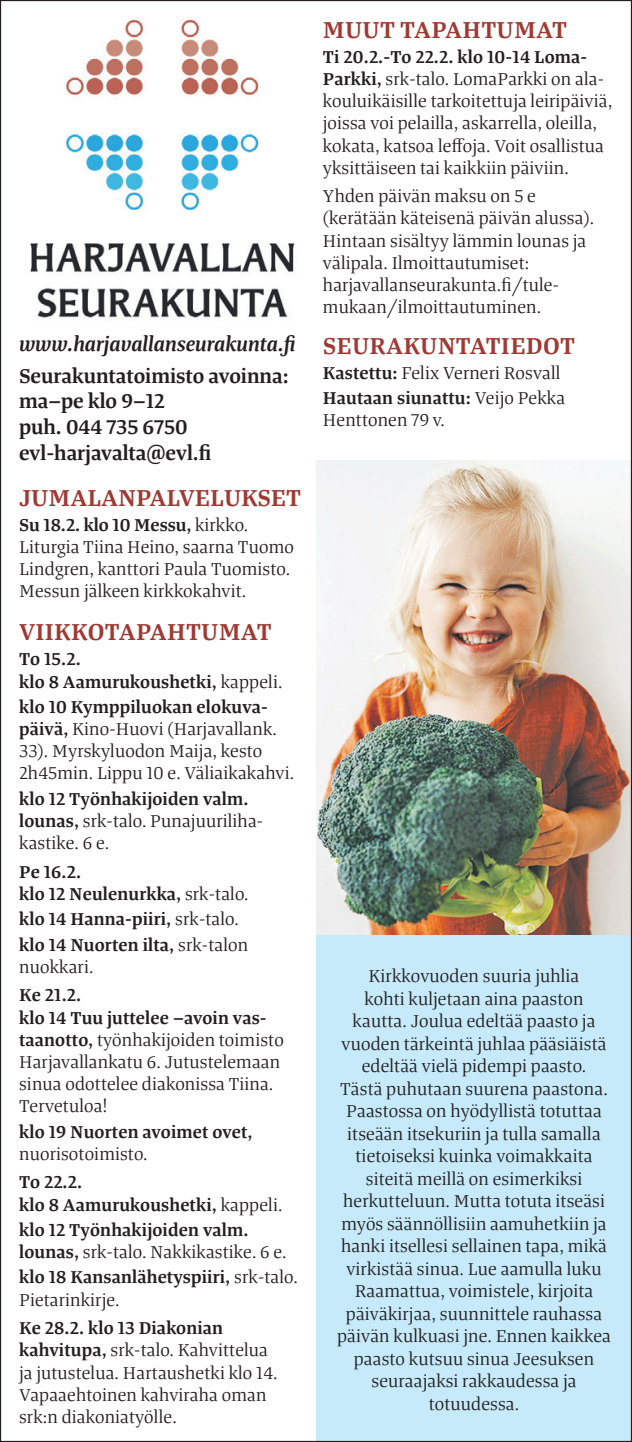
<style>
.page{position:relative;width:632px;height:1442px;background:#fff}
.page>*{position:absolute;margin:0;border:0;box-sizing:border-box;transform-origin:0 0}
.t1{font:500 24.75px "Tanger Serif";letter-spacing:.01em;color:#9f3933}
.t2{font:500 21.38px/25.7px "Tanger Serif";color:#231f20}
.t3{font:italic 500 21.38px "Tanger Serif";color:#231f20}
.t4{font:500 18.45px/22.5px "Tanger Serif";letter-spacing:.01em;color:#231f20}
.t5{font:500 18.45px/22.3px "Tanger Serif";letter-spacing:.01em;color:#231f20}
.s1{font-style:inherit}
</style>
<div class="page">
<img style="left:316px;top:461px;width:313px;height:474px">
<div style="left:316px;top:935px;width:315px;height:506px;background:#c6eafa"></div>
<img style="left:30px;top:19px;width:265px;height:299px">
<p class="t3" style="left:19px;top:327px;width:281px">www.harjavallanseurakunta.fi</p>
<p class="t2" style="left:19px;top:361px;width:271px">Seurakuntatoimisto avoinna: ma–pe klo 9–12<br>puh. 044 735 6750 evl-harjavalta@evl.fi</p>
<h1 class="t1" style="left:19px;top:478px;width:283px">JUMALANPALVELUKSET</h1>
<p class="t4" style="left:19px;top:512px;width:276px"><span class="s1">Su 18.2. klo 10 Messu,</span> kirkko.<br>Liturgia Tiina Heino, saarna Tuomo Lindgren, kanttori Paula Tuomisto.<br>Messun jälkeen kirkkokahvit.</p>
<h1 class="t1" style="left:19px;top:613px;width:254px">VIIKKOTAPAHTUMAT</h1>
<p class="t5" style="left:19px;top:646px;width:265px">To 15.2.<br>klo 8 Aamurukoushetki, <span class="s1">kappeli.</span></p>
<p class="t4" style="left:19px;top:694px;width:276px"><span class="s1">klo 10 Kymppiluokan elokuva&shy;päivä,</span> Kino-Huovi (Harjavallank.<br>33). Myrskyluodon Maija, kesto 2h45min. Lippu 10 e. Väliaikakahvi.</p>
<p class="t4" style="left:19px;top:786px;width:245px"><span class="s1">klo 12 Työnhakijoiden valm. lounas,</span> srk-talo. Punajuuriliha&shy;kastike. 6 e.</p>
<p class="t5" style="left:19px;top:859px;width:231px">Pe 16.2.<br>klo 12 Neulenurkka, <span class="s1">srk-talo.</span></p>
<p class="t5" style="left:19px;top:905px;width:230px;line-height:25.4px">klo 14 Hanna-piiri, <span class="s1">srk-talo. </span>klo 14 Nuorten ilta, <span class="s1">srk-talon</span></p>
<p class="t4" style="left:19px;top:954px;width:76px">nuokkari.</p>
<p class="t4" style="left:19px;top:983px;width:266px"><span class="s1">Ke 21.2.<br>klo 14 Tuu juttelee –avoin vas&shy;taanotto,</span> työnhakijoiden toimisto<br>Harjavallankatu 6. Jutustelemaan sinua odottelee diakonissa Tiina.<br>Tervetuloa!</p>
<p class="t5" style="left:19px;top:1119px;width:235px">klo 19 Nuorten avoimet ovet,</p>
<p class="t4" style="left:19px;top:1141px;width:130px">nuorisotoimisto.</p>
<p class="t5" style="left:19px;top:1169px;width:265px">To 22.2.<br>klo 8 Aamurukoushetki, <span class="s1">kappeli.</span></p>
<p class="t5" style="left:19px;top:1217px;width:269px">klo 12 Työnhakijoiden valm. lounas, <span class="s1">srk-talo. Nakkikastike. 6 e.</span></p>
<p class="t5" style="left:19px;top:1264px;width:280px">klo 18 Kansanlähetyspiiri, <span class="s1">srk-talo.<br>Pietarinkirje.</span></p>
<p class="t4" style="left:19px;top:1315px;width:260px"><span class="s1">Ke 28.2. klo 13 Diakonian kahvitupa,</span> srk-talo. Kahvittelua ja jutustelua. Hartaushetki klo 14.<br>Vapaaehtoinen kahviraha oman srk:n diakoniatyölle.</p>
<h1 class="t1" style="left:323px;top:11px;width:245px">MUUT TAPAHTUMAT</h1>
<p class="t4" style="left:323px;top:45px;width:291px"><span class="s1">Ti 20.2.-To 22.2. klo 10-14 Loma-Parkki,</span> srk-talo. LomaParkki on ala&shy;kouluikäisille tarkoitettuja leiripäiviä, joissa voi pelailla, askarrella, oleilla, kokata, katsoa leffoja. Voit osallistua yksittäiseen tai kaikkiin päiviin.</p>
<p class="t4" style="left:323px;top:184px;width:273px">Yhden päivän maksu on 5 e (kerätään käteisenä päivän alussa).<br>Hintaan sisältyy lämmin lounas ja välipala. Ilmoittautumiset: harjavallanseurakunta.fi/tule&shy;mukaan/ilmoittautuminen.</p>
<h1 class="t1" style="left:323px;top:327px;width:253px">SEURAKUNTATIEDOT</h1>
<p class="t4" style="left:323px;top:359px;width:243px;line-height:25.4px"><span class="s1">Kastettu:</span> Felix Verneri Rosvall<br><span class="s1">Hautaan siunattu:</span> Veijo Pekka</p>
<p class="t4" style="left:323px;top:408px;width:124px">Henttonen 79 v.</p>
<p class="t4" style="left:337px;top:963px;width:275px;text-align:center">Kirkkovuoden suuria juhlia<br>kohti kuljetaan aina paaston kautta. Joulua edeltää paasto ja vuoden tärkeintä juhlaa pääsiäistä edeltää vielä pidempi paasto.<br>Tästä puhutaan suurena paastona.<br>Paastossa on hyödyllistä totuttaa itseään itsekuriin ja tulla samalla tietoiseksi kuinka voimakkaita siteitä meillä on esimerkiksi herkutteluun. Mutta totuta itseäsi myös säännöllisiin aamuhetkiin ja hanki itsellesi sellainen tapa, mikä virkistää sinua. Lue aamulla luku<br>Raamattua, voimistele, kirjoita päiväkirjaa, suunnittele rauhassa päivän kulkuasi jne. Ennen kaikkea paasto kutsuu sinua Jeesuksen seuraajaksi rakkaudessa ja totuudessa.</p>
</div>
